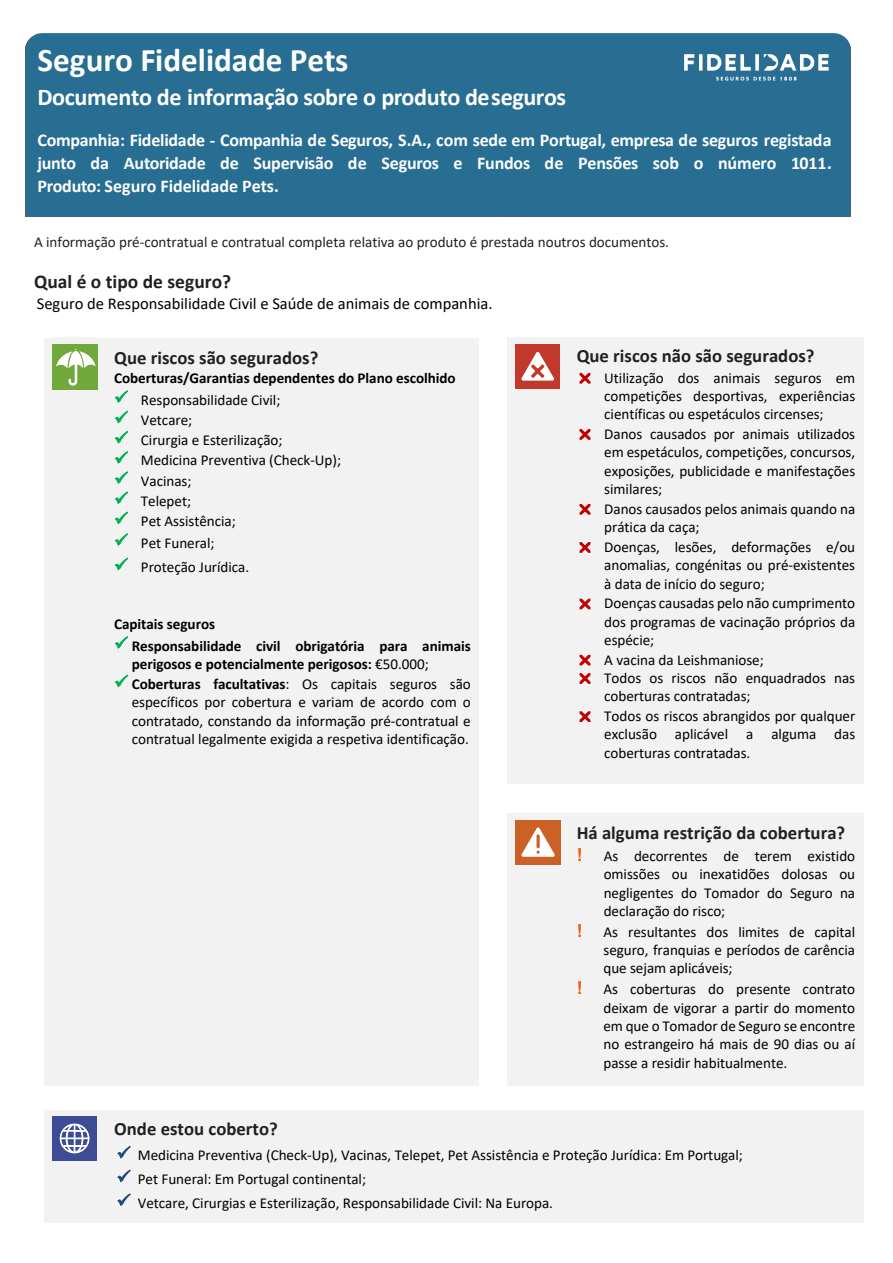
<style>
.page{position:relative;width:893px;height:1263px;background:#fff}
.page>*{position:absolute;margin:0;border:0;box-sizing:border-box;transform-origin:0 0}
.t1{font:700 33.15px "Calibri";letter-spacing:-.005em;color:#fff}
.t2{font:700 24.15px "Calibri";letter-spacing:-.015em;color:#fff}
.t3{font:700 19.5px "Calibri";color:#231f20}
.t4{font:700 18.75px "Calibri";color:#231f20}
.t5{font:700 18px/22.6px "Calibri";letter-spacing:-.005em;color:#fff;text-align:justify}
.t6{font:16.5px "Calibri";color:#000}
.t7{font:15.15px/18.3px "Calibri";letter-spacing:-.005em;color:#000;text-align:justify}
.t8{font:700 15.15px/18.3px "Calibri";letter-spacing:-.005em;color:#000}
.t9{font:15.15px "Calibri";letter-spacing:-.005em;color:#231f20}
.s1{color:#00b050}
.s2{font-weight:400}
.s3{font-weight:700}
.s4{font-family:"Arial";font-weight:700;font-size:18px;color:#f5590b}
.s5{color:#1f497d}
</style>
<div class="page">
<div style="left:44px;top:338px;width:62px;height:747px;background:#f2f2f2"></div>
<div style="left:106px;top:338px;width:373px;height:747px;background:#f2f2f2"></div>
<div style="left:507px;top:338px;width:61px;height:446px;background:#f2f2f2"></div>
<div style="left:568px;top:338px;width:295px;height:446px;background:#f2f2f2"></div>
<div style="left:507px;top:813px;width:61px;height:272px;background:#f2f2f2"></div>
<div style="left:568px;top:813px;width:295px;height:272px;background:#f2f2f2"></div>
<div style="left:44px;top:1110px;width:62px;height:113px;background:#f2f2f2"></div>
<div style="left:106px;top:1110px;width:757px;height:113px;background:#f2f2f2"></div>
<div style="left:52px;top:344px;width:46px;height:46px;background:#70a83b"></div>
<svg style="left:56px;top:349px;width:40px;height:37px"></svg>
<div style="left:515px;top:344px;width:45px;height:44px;background:#c1382c"></div>
<svg style="left:521px;top:352px;width:33px;height:29px"></svg>
<div style="left:515px;top:820px;width:45px;height:45px;background:#cb6124"></div>
<svg style="left:521px;top:827px;width:34px;height:30px"></svg>
<div style="left:52px;top:1116px;width:45px;height:45px;background:#3d4c95"></div>
<svg style="left:59px;top:1123px;width:31px;height:31px"></svg>
<div style="left:26px;top:33px;width:824px;height:183px;background:#276e92"></div>
<img style="left:683px;top:54px;width:145px;height:26px">
<h1 class="t1" style="left:37px;top:40px;width:312px">Seguro Fidelidade Pets</h1>
<h2 class="t2" style="left:37px;top:82px;width:530px">Documento de informação sobre o produto deseguros</h2>
<p class="t5" style="left:37px;top:129px;width:795px">Companhia: Fidelidade - Companhia de Seguros, S.A., com sede em Portugal, empresa de seguros registada junto da Autoridade de Supervisão de Seguros e Fundos de Pensões sob o número 1011.<br>Produto: Seguro Fidelidade Pets.</p>
<p class="t9" style="left:34px;top:232px;width:636px">A informação pré-contratual e contratual completa relativa ao produto é prestada noutros documentos.</p>
<p class="t3" style="left:34px;top:269px;width:199px">Qual é o tipo de seguro?</p>
<p class="t6" style="left:37px;top:293px;width:457px">Seguro de Responsabilidade Civil e Saúde de animais de companhia.</p>
<p class="t4" style="left:114px;top:346px;width:206px">Que riscos são segurados?</p>
<p class="t8" style="left:114px;top:369px;width:343px">Coberturas/Garantias dependentes do Plano escolhido</p>
<p class="t7" style="left:114px;top:390px;width:168px"><span class="s1">✓</span> Responsabilidade Civil;</p>
<p class="t7" style="left:114px;top:411px;width:80px"><span class="s1">✓</span> Vetcare;</p>
<p class="t7" style="left:114px;top:431px;width:170px"><span class="s1">✓</span> Cirurgia e Esterilização;</p>
<p class="t7" style="left:114px;top:451px;width:228px"><span class="s1">✓</span> Medicina Preventiva (Check-Up);</p>
<p class="t7" style="left:114px;top:471px;width:79px"><span class="s1">✓</span> Vacinas;</p>
<p class="t7" style="left:114px;top:491px;width:78px"><span class="s1">✓</span> Telepet;</p>
<p class="t7" style="left:114px;top:512px;width:123px"><span class="s1">✓</span> Pet Assistência;</p>
<p class="t7" style="left:114px;top:533px;width:102px"><span class="s1">✓</span> Pet Funeral;</p>
<p class="t7" style="left:114px;top:558px;width:136px"><span class="s1">✓</span> Proteção Jurídica.</p>
<p class="t4" style="left:576px;top:344px;width:239px">Que riscos não são segurados?</p>
<p class="t7" style="left:604px;top:368px;width:252px">Utilização dos animais seguros em competições desportivas, experiências científicas ou espetáculos circenses;</p>
<p class="t7" style="left:604px;top:425px;width:252px">Danos causados por animais utilizados em espetáculos, competições, concursos, exposições, publicidade e manifestações similares;</p>
<p class="t7" style="left:604px;top:499px;width:252px">Danos causados pelos animais quando na prática da caça;</p>
<p class="t7" style="left:604px;top:538px;width:252px">Doenças, lesões, deformações e/ou anomalias, congénitas ou pré-existentes à data de início do seguro;</p>
<p class="t7" style="left:604px;top:594px;width:252px">Doenças causadas pelo não cumprimento dos programas de vacinação próprios da espécie;</p>
<p class="t7" style="left:604px;top:650px;width:252px;text-align:left">A vacina da Leishmaniose;<br>Todos os riscos não enquadrados nas coberturas contratadas;</p>
<p class="t7" style="left:604px;top:707px;width:252px">Todos os riscos abrangidos por qualquer exclusão aplicável a alguma das coberturas contratadas.</p>
<p class="t8" style="left:114px;top:615px;width:102px">Capitais seguros</p>
<p class="t8" style="left:132px;top:636px;width:340px;text-indent:-18px"><span class="s1">✓</span> Responsabilidade civil obrigatória para animais perigosos e potencialmente perigosos: <span class="s2">€50.000;</span></p>
<p class="t7" style="left:132px;top:675px;width:341px;text-indent:-18px"><span class="s1">✓</span> <span class="s3">Coberturas facultativas</span>: Os capitais seguros são específicos por cobertura e variam de acordo com o contratado, constando da informação pré-contratual e contratual legalmente exigida a respetiva identificação.</p>
<p class="t4" style="left:576px;top:821px;width:270px">Há alguma restrição da cobertura?</p>
<p class="t7" style="left:603px;top:847px;width:253px;text-indent:-27px"><span class="s4">!</span> As decorrentes de terem existido omissões ou inexatidões dolosas ou negligentes do Tomador do Seguro na declaração do risco;</p>
<p class="t7" style="left:603px;top:923px;width:253px;text-indent:-27px"><span class="s4">!</span> As resultantes dos limites de capital seguro, franquias e períodos de carência que sejam aplicáveis;</p>
<p class="t7" style="left:603px;top:980px;width:253px;text-indent:-27px"><span class="s4">!</span> As coberturas do presente contrato deixam de vigorar a partir do momento em que o Tomador de Seguro se encontre no estrangeiro há mais de 90 dias ou aí passe a residir habitualmente.</p>
<p class="t4" style="left:114px;top:1118px;width:165px">Onde estou coberto?</p>
<p class="t7" style="left:117px;top:1146px;width:627px"><span class="s5">✓</span> Medicina Preventiva (Check-Up), Vacinas, Telepet, Pet Assistência e Proteção Jurídica: Em Portugal;</p>
<p class="t7" style="left:117px;top:1170px;width:251px"><span class="s5">✓</span> Pet Funeral: Em Portugal continental;</p>
<p class="t7" style="left:117px;top:1193px;width:438px"><span class="s5">✓</span> Vetcare, Cirurgias e Esterilização, Responsabilidade Civil: Na Europa.</p>
</div>
